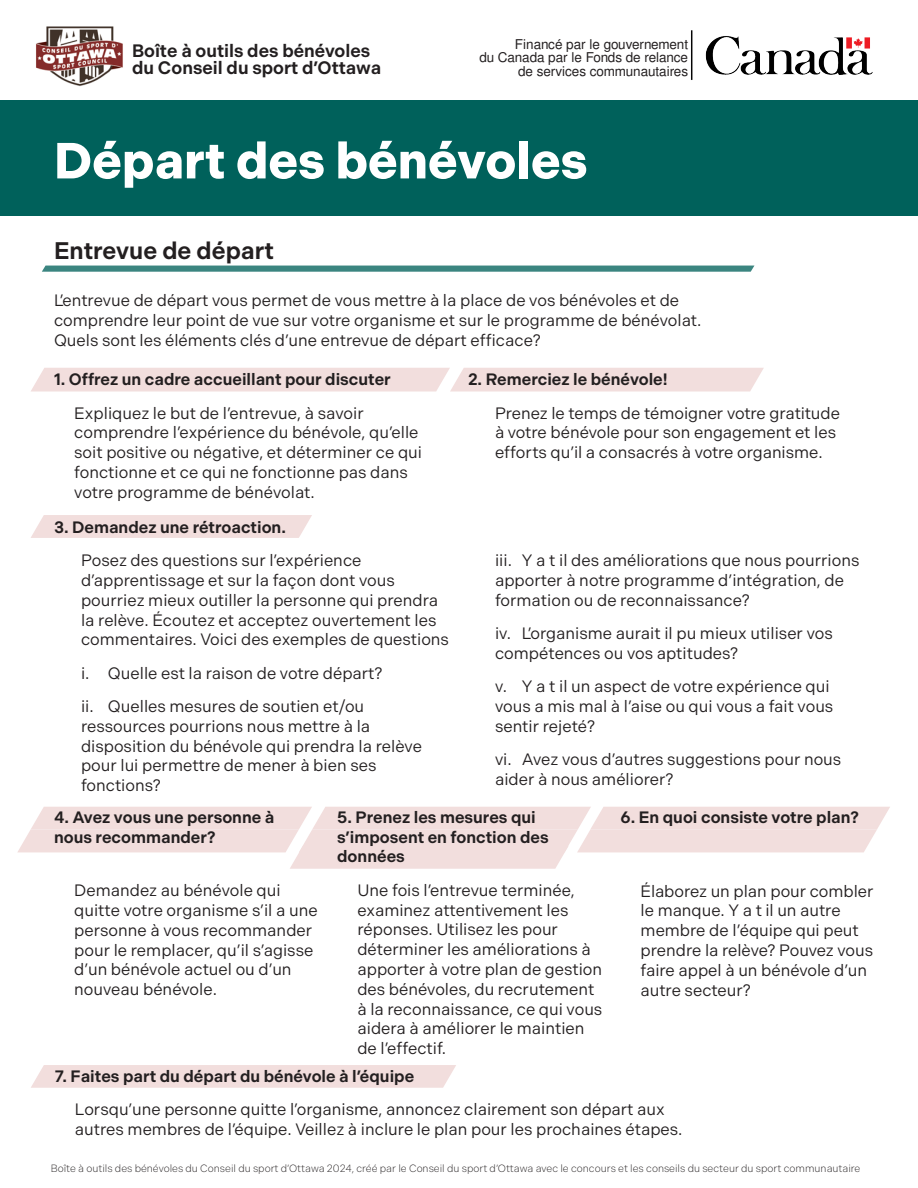
<style>
.page{position:relative;width:918px;height:1188px;background:#fff}
.page>*{position:absolute;margin:0;border:0;box-sizing:border-box;transform-origin:0 0}
.t1{font:700 50.7px "Indivisible";color:#fff}
.subhead{font:600 24px "Indivisible";color:#231f20}
.t2{font:600 18px/16.5px "Indivisible";color:#231f20}
.body-p2{font:16.5px/19.8px "Indivisible";color:#231f20}
.body-p2-2{font:600 16.5px/19.8px "Indivisible";color:#231f20}
.body-p1{font:16.5px/19.8px "Indivisible";color:#231f20}
.t3{font:13.5px/13.5px "Free Sans";letter-spacing:-.01em;color:#231f20;text-align:right}
.t4{font:300 10.5px "Indivisible";color:#231f20}
</style>
<div class="page">
<div style="left:0;top:100px;width:918px;height:116px;background:#00615b"></div>
<img style="left:36px;top:26px;width:87px;height:60px">
<img style="left:691px;top:30px;width:182px;height:50px">
<div style="left:31px;top:515px;width:281px;height:23px;background:#f2dedd"></div>
<div style="left:31px;top:1065px;width:425px;height:23px;background:#f2dedd"></div>
<svg style="left:18px;top:807px;width:872px;height:62px"></svg>
<svg style="left:42px;top:266px;width:712px;height:6px;background:#458b87"></svg>
<svg style="left:31px;top:368px;width:733px;height:24px;background:#f2dfde"></svg>
<p class="t2" style="left:132px;top:43px;width:251px">Boîte à outils des bénévoles du Conseil du sport d’Ottawa</p>
<p class="t3" style="left:479px;top:38px;width:210px">Financé par le gouvernement<br>du Canada par le Fonds de relance de services communautaires</p>
<p class="t1" style="left:54px;top:131px;width:535px">Départ des bénévoles</p>
<p class="subhead" style="left:54px;top:237px;width:221px">Entrevue de départ</p>
<p class="body-p1" style="left:54px;top:290px;width:649px">L’entrevue de départ vous permet de vous mettre à la place de vos bénévoles et de comprendre leur point de vue sur votre organisme et sur le programme de bénévolat.<br>Quels sont les éléments clés d’une entrevue de départ efficace?</p>
<p class="body-p2-2" style="left:54px;top:370px;width:338px">1. Offrez un cadre accueillant pour discuter</p>
<p class="body-p2" style="left:74px;top:403px;width:349px">Expliquez le but de l’entrevue, à savoir comprendre l’expérience du bénévole, qu’elle soit positive ou négative, et déterminer ce qui fonctionne et ce qui ne fonctionne pas dans votre programme de bénévolat.</p>
<p class="body-p2-2" style="left:54px;top:517px;width:234px">3. Demandez une rétroaction.</p>
<p class="body-p2" style="left:81px;top:551px;width:370px">Posez des questions sur l’expérience d’apprentissage et sur la façon dont vous pourriez mieux outiller la personne qui prendra la relève. Écoutez et acceptez ouvertement les commentaires. Voici des exemples de questions</p>
<p class="body-p2" style="left:81px;top:663px;width:303px">i. Quelle est la raison de votre départ?</p>
<p class="body-p2" style="left:81px;top:696px;width:342px">ii. Quelles mesures de soutien et/ou ressources pourrions nous mettre à la disposition du bénévole qui prendra la relève pour lui permettre de mener à bien ses fonctions?</p>
<p class="body-p2-2" style="left:468px;top:370px;width:201px">2. Remerciez le bénévole!</p>
<p class="body-p2" style="left:495px;top:403px;width:347px">Prenez le temps de témoigner votre gratitude à votre bénévole pour son engagement et les efforts qu’il a consacrés à votre organisme.</p>
<p class="body-p2" style="left:495px;top:551px;width:366px">iii. Y a t il des améliorations que nous pourrions apporter à notre programme d’intégration, de formation ou de reconnaissance?</p>
<p class="body-p2" style="left:495px;top:624px;width:339px">iv. L’organisme aurait il pu mieux utiliser vos compétences ou vos aptitudes?</p>
<p class="body-p2" style="left:495px;top:677px;width:340px">v. Y a t il un aspect de votre expérience qui vous a mis mal à l’aise ou qui vous a fait vous sentir rejeté?</p>
<p class="body-p2" style="left:495px;top:750px;width:348px">vi. Avez vous d’autres suggestions pour nous aider à nous améliorer?</p>
<p class="body-p2-2" style="left:54px;top:807px;width:222px">4. Avez vous une personne à nous recommander?</p>
<p class="body-p2" style="left:74px;top:881px;width:245px">Demandez au bénévole qui quitte votre organisme s’il a une personne à vous recommander pour le remplacer, qu’il s’agisse d’un bénévole actuel ou d’un nouveau bénévole.</p>
<p class="body-p2-2" style="left:337px;top:807px;width:213px">5. Prenez les mesures qui s’imposent en fonction des données</p>
<p class="body-p2" style="left:357px;top:880px;width:246px">Une fois l’entrevue terminée, examinez attentivement les réponses. Utilisez les pour déterminer les améliorations à apporter à votre plan de gestion des bénévoles, du recrutement à la reconnaissance, ce qui vous aidera à améliorer le maintien de l’effectif.</p>
<p class="body-p2-2" style="left:620px;top:807px;width:240px">6. En quoi consiste votre plan?</p>
<p class="body-p2" style="left:641px;top:881px;width:234px">Élaborez un plan pour combler le manque. Y a t il un autre membre de l’équipe qui peut prendre la relève? Pouvez vous faire appel à un bénévole d’un autre secteur?</p>
<p class="body-p2-2" style="left:55px;top:1067px;width:361px">7. Faites part du départ du bénévole à l’équipe</p>
<p class="body-p2" style="left:75px;top:1100px;width:609px">Lorsqu’une personne quitte l’organisme, annoncez clairement son départ aux autres membres de l’équipe. Veillez à inclure le plan pour les prochaines étapes.</p>
<p class="t4" style="left:51px;top:1163px;width:811px">Boîte à outils des bénévoles du Conseil du sport d’Ottawa 2024, créé par le Conseil du sport d’Ottawa avec le concours et les conseils du secteur du sport communautaire</p>
</div>
